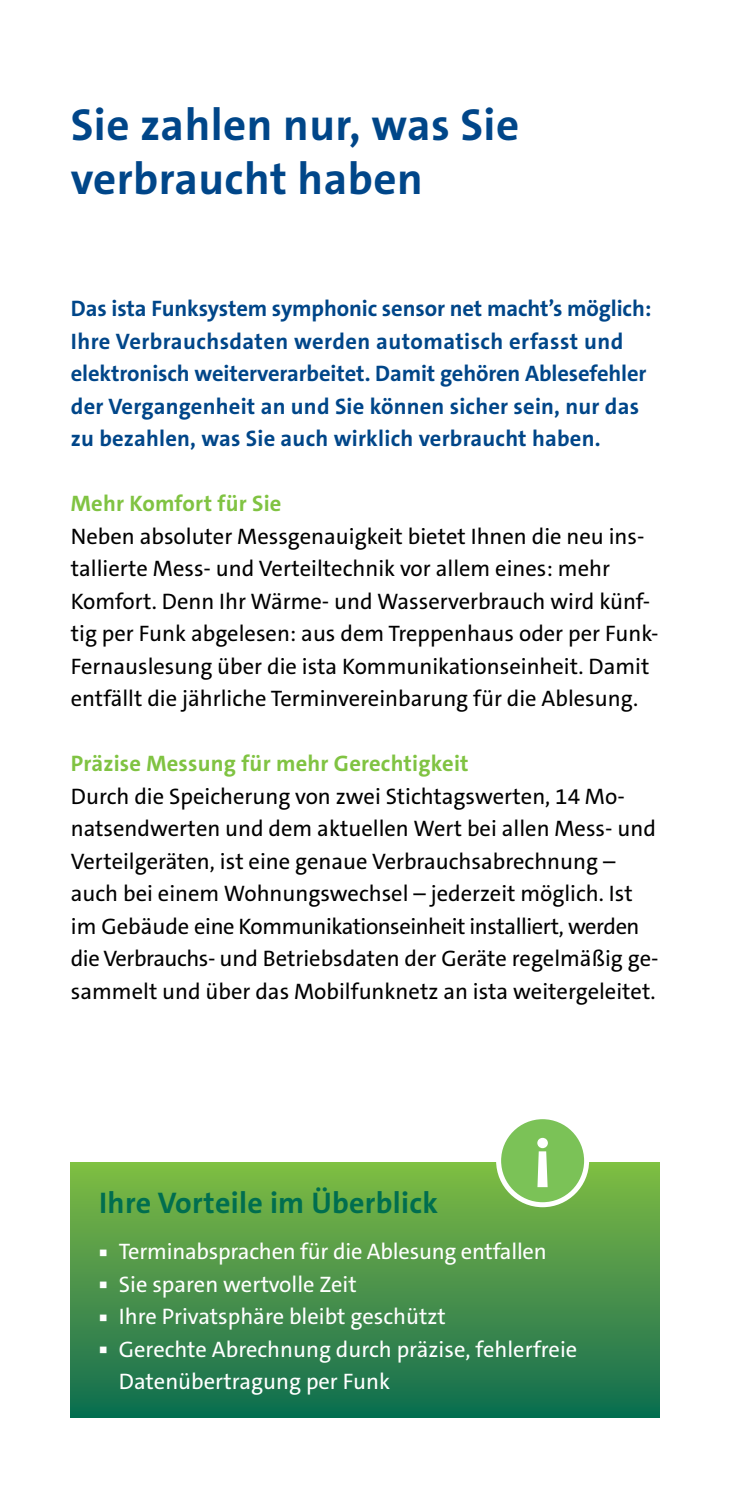
<style>
.page{position:relative;width:730px;height:1489px;background:#fff}
.page>*{position:absolute;margin:0;border:0;box-sizing:border-box;transform-origin:0 0}
.t1{font:700 45px/54px "The Sans E5";letter-spacing:.01em;color:#004689}
.t2{font:700 30px "The Sans E5";letter-spacing:.01em;color:#006e4f}
.t3{font:22.5px/32.5px "The Sans E5";color:#000}
.t4{font:700 22.5px/32.5px "The Sans E5";letter-spacing:.005em;color:#004689}
.t5{font:22.5px/32.5px "The Sans E5";color:#fff}
.t6{font:700 22.5px "The Sans E5";letter-spacing:.01em;color:#80c342}
</style>
<div class="page">
<div style="left:71px;top:1162px;width:588px;height:255px;background:linear-gradient(to bottom,#82bc44,#106b50)"></div>
<div style="left:499px;top:1116px;width:88px;height:88px;background:#7bc257;border-radius:50%"></div>
<div style="left:496px;top:1114px;width:93px;height:93px;border:5px solid #fff;border-radius:50%"></div>
<svg style="left:537px;top:1151px;width:11px;height:36px"></svg>
<div style="left:537px;top:1137px;width:11px;height:11px;background:#fff;border-radius:50%"></div>
<h1 class="t1" style="left:71px;top:98px;width:450px">Sie zahlen nur, was Sie verbraucht haben</h1>
<p class="t4" style="left:71px;top:292px;width:582px">Das ista Funksystem symphonic sensor net macht’s möglich:<br>Ihre Verbrauchsdaten werden automatisch erfasst und elektronisch weiterverarbeitet. Damit gehören Ablesefehler der Vergangenheit an und Sie können sicher sein, nur das zu bezahlen, was Sie auch wirklich verbraucht haben.</p>
<p class="t6" style="left:71px;top:489px;width:212px">Mehr Komfort für Sie</p>
<p class="t3" style="left:71px;top:520px;width:589px">Neben absoluter Messgenauigkeit bietet Ihnen die neu ins&shy;tallierte Mess- und Verteiltechnik vor allem eines: mehr Komfort. Denn Ihr Wärme- und Wasserverbrauch wird künf&shy;tig per Funk abgelesen: aus dem Treppenhaus oder per Funk-Fernauslesung über die ista Kommunikationseinheit. Damit entfällt die jährliche Terminvereinbarung für die Ablesung.</p>
<p class="t6" style="left:71px;top:749px;width:399px">Präzise Messung für mehr Gerechtigkeit</p>
<p class="t3" style="left:71px;top:780px;width:589px">Durch die Speicherung von zwei Stichtagswerten, 14 Mo&shy;natsendwerten und dem aktuellen Wert bei allen Mess- und Verteilgeräten, ist eine genaue Verbrauchsabrechnung – auch bei einem Wohnungswechsel – jederzeit möglich. Ist im Gebäude eine Kommunikationseinheit installiert, werden die Verbrauchs- und Betriebsdaten der Geräte regelmäßig ge&shy;sammelt und über das Mobilfunknetz an ista weitergeleitet.</p>
<h2 class="t2" style="left:99px;top:1183px;width:341px">Ihre Vorteile im Überblick</h2>
<p class="t5" style="left:99px;top:1235px;width:449px">■ Terminabsprachen für die Ablesung entfallen</p>
<p class="t5" style="left:99px;top:1267px;width:259px">■ Sie sparen wertvolle Zeit</p>
<p class="t5" style="left:99px;top:1300px;width:348px">■ Ihre Privatsphäre bleibt geschützt</p>
<p class="t5" style="left:119px;top:1332px;width:460px;text-indent:-20px">■ Gerechte Abrechnung durch präzise, fehlerfreie<br>Datenübertragung per Funk</p>
</div>
